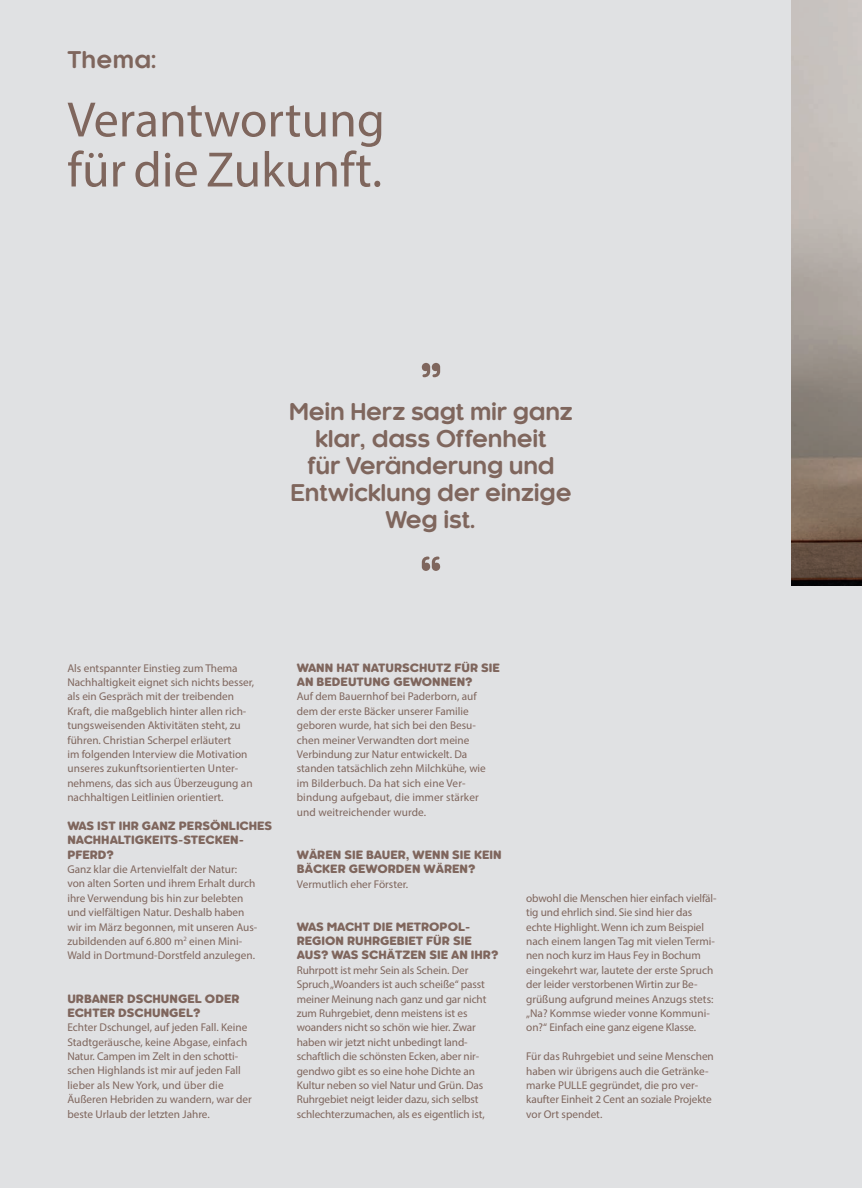
<style>
.page{position:relative;width:862px;height:1188px;background:#fff}
.page>*{position:absolute;margin:0;border:0;box-sizing:border-box;transform-origin:0 0}
.t1{font:50px/50px "Myriad Pro";color:#7f665d}
.Einstiegstext{font:700 22.5px/27px "Malzers Kaleko 105 Round";letter-spacing:-.01em;color:#7f665d;text-align:center}
.t2{font:11.25px/14.4px "Myriad Pro";color:#7f665d}
.t3{font:900 11.25px/14.4px "Malzers Kaleko 105 Round";color:#7f665d}
.s1{font-family:"Malzers Kaleko 105 Round";font-weight:900}
.s2{font-family:"Myriad Pro";font-weight:400}
</style>
<div class="page">
<div style="left:0;top:0;width:861px;height:1187px;background:#e0e1e3"></div>
<img style="left:791px;top:0;width:70px;height:585px">
<svg style="left:421px;top:363px;width:19px;height:14px"></svg>
<svg style="left:421px;top:556px;width:19px;height:14px"></svg>
<p class="Einstiegstext" style="left:67px;top:46px;width:91px">Thema:</p>
<p class="t1" style="left:67px;top:94px;width:319px">Verantwortung für die Zukunft.</p>
<p class="Einstiegstext" style="left:289px;top:398px;width:285px">Mein Herz sagt mir ganz klar, dass Offenheit<br>für Veränderung und<br>Entwicklung der einzige<br>Weg ist.</p>
<p class="t2" style="left:67px;top:660px;width:188px">Als entspannter Einstieg zum Thema Nachhaltigkeit eignet sich nichts besser, als ein Gespräch mit der treibenden Kraft, die maßgeblich hinter allen rich&shy;tungsweisenden Aktivitäten steht, zu führen. Christian Scherpel erläutert<br>im folgenden Interview die Motivation unseres zukunftsorientierten Unter&shy;nehmens, das sich aus Überzeugung an nachhaltigen Leitlinien orientiert.</p>
<p class="t2" style="left:67px;top:818px;width:206px"><span class="s1">WAS IST IHR GANZ PERSÖNLICHES NACHHALTIGKEITS-STECKEN-PFERD?<br></span>Ganz klar die Artenvielfalt der Natur:<br>von alten Sorten und ihrem Erhalt durch ihre Verwendung bis hin zur belebten<br>und vielfältigen Natur. Deshalb haben<br>wir im März begonnen, mit unseren Aus&shy;zubildenden auf 6.800 m<sup>2</sup> einen Mini-<br>Wald in Dortmund-Dorstfeld anzulegen.</p>
<p class="t2" style="left:67px;top:991px;width:186px"><span class="s1">URBANER DSCHUNGEL ODER ECHTER DSCHUNGEL?<br></span>Echter Dschungel, auf jeden Fall. Keine Stadtgeräusche, keine Abgase, einfach Natur. Campen im Zelt in den schotti&shy;schen Highlands ist mir auf jeden Fall lieber als New York, und über die Äußeren Hebriden zu wandern, war der beste Urlaub der letzten Jahre.</p>
<p class="t2" style="left:296px;top:660px;width:204px"><span class="s1">WANN HAT NATURSCHUTZ FÜR SIE AN BEDEUTUNG GEWONNEN?<br></span>Auf dem Bauernhof bei Paderborn, auf dem der erste Bäcker unserer Familie geboren wurde, hat sich bei den Besu&shy;chen meiner Verwandten dort meine Verbindung zur Natur entwickelt. Da standen tatsächlich zehn Milchkühe, wie im Bilderbuch. Da hat sich eine Ver&shy;bindung aufgebaut, die immer stärker und weitreichender wurde.</p>
<p class="t3" style="left:296px;top:847px;width:206px">WÄREN SIE BAUER, WENN SIE KEIN<br>BÄCKER GEWORDEN WÄREN?<br><span class="s2">Vermutlich eher Förster.</span></p>
<p class="t2" style="left:296px;top:919px;width:203px"><span class="s1">WAS MACHT DIE METROPOL-REGION RUHRGEBIET FÜR SIE AUS? WAS SCHÄTZEN SIE AN IHR?<br></span>Ruhrpott ist mehr Sein als Schein. Der Spruch „Woanders ist auch scheiße“ passt meiner Meinung nach ganz und gar nicht zum Ruhrgebiet, denn meistens ist es woanders nicht so schön wie hier. Zwar haben wir jetzt nicht unbedingt land&shy;schaftlich die schönsten Ecken, aber nir&shy;gendwo gibt es so eine hohe Dichte an Kultur neben so viel Natur und Grün. Das Ruhrgebiet neigt leider dazu, sich selbst schlechterzumachen, als es eigentlich ist,</p>
<p class="t2" style="left:526px;top:890px;width:192px">obwohl die Menschen hier einfach vielfäl&shy;tig und ehrlich sind. Sie sind hier das echte Highlight. Wenn ich zum Beispiel nach einem langen Tag mit vielen Termi&shy;nen noch kurz im Haus Fey in Bochum eingekehrt war, lautete der erste Spruch der leider verstorbenen Wirtin zur Be&shy;grüßung aufgrund meines Anzugs stets: „Na? Kommse wieder vonne Kommuni&shy;on?“ Einfach eine ganz eigene Klasse.</p>
<p class="t2" style="left:526px;top:1048px;width:189px">Für das Ruhrgebiet und seine Menschen haben wir übrigens auch die Getränke&shy;marke PULLE gegründet, die pro ver&shy;kaufter Einheit 2 Cent an soziale Projekte vor Ort spendet.</p>
</div>
